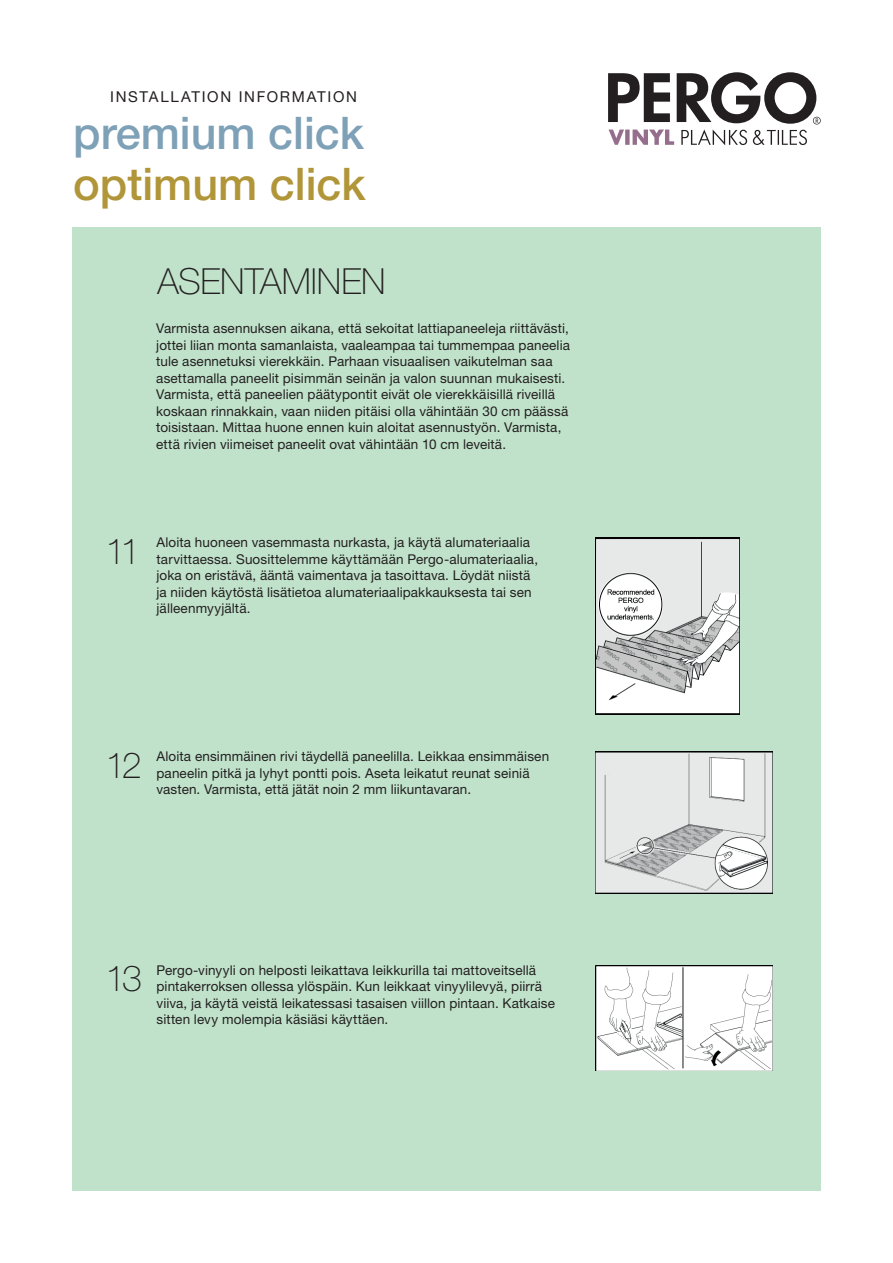
<style>
.page{position:relative;width:893px;height:1263px;background:#fff}
.page>*{position:absolute;margin:0;border:0;box-sizing:border-box;transform-origin:0 0}
.t1{font:500 45px "Helvetica Neue LT Pro";color:#7ea1b7}
.t2{font:500 45px "Helvetica Neue LT Pro";color:#b19539}
.t3{font:100 36px "Helvetica Neue LT Pro";letter-spacing:-.01em;color:#231f20}
.t4{font:15px "Helvetica Neue LT Pro";letter-spacing:.115em;color:#231f20}
.t5{font:13.5px/16.5px "Helvetica Neue LT Pro";letter-spacing:.01em;color:#231f20}
</style>
<div class="page">
<div style="left:72px;top:227px;width:749px;height:964px;background:#c0e2ca"></div>
<img style="left:595px;top:537px;width:145px;height:177px">
<img style="left:595px;top:965px;width:178px;height:106px">
<img style="left:595px;top:751px;width:178px;height:142px">
<svg style="left:608px;top:72px;width:213px;height:73px"></svg>
<p class="t4" style="left:110px;top:88px;width:248px">INSTALLATION INFORMATION</p>
<h1 class="t1" style="left:73px;top:106px;width:292px">premium click</h1>
<h1 class="t2" style="left:73px;top:157px;width:294px">optimum click</h1>
<h2 class="t3" style="left:157px;top:260px;width:230px">ASENTAMINEN</h2>
<p class="t5" style="left:156px;top:320px;width:415px">Varmista asennuksen aikana, että sekoitat lattiapaneeleja riittävästi, jottei liian monta samanlaista, vaaleampaa tai tummempaa paneelia tule asennetuksi vierekkäin. Parhaan visuaalisen vaikutelman saa asettamalla paneelit pisimmän seinän ja valon suunnan mukaisesti.<br>Varmista, että paneelien päätypontit eivät ole vierekkäisillä riveillä koskaan rinnakkain, vaan niiden pitäisi olla vähintään 30 cm päässä toisistaan. Mittaa huone ennen kuin aloitat asennustyön. Varmista, että rivien viimeiset paneelit ovat vähintään 10 cm leveitä.</p>
<h2 class="t3" style="left:105px;top:529px;width:36px">11</h2>
<p class="t5" style="left:156px;top:534px;width:383px">Aloita huoneen vasemmasta nurkasta, ja käytä alumateriaalia tarvittaessa. Suosittelemme käyttämään Pergo-alumateriaalia, joka on eristävä, ääntä vaimentava ja tasoittava. Löydät niistä ja niiden käytöstä lisätietoa alumateriaalipakkauksesta tai sen jälleenmyyjältä.</p>
<h2 class="t3" style="left:105px;top:743px;width:38px">12</h2>
<p class="t5" style="left:156px;top:748px;width:394px">Aloita ensimmäinen rivi täydellä paneelilla. Leikkaa ensimmäisen paneelin pitkä ja lyhyt pontti pois. Aseta leikatut reunat seiniä vasten. Varmista, että jätät noin 2 mm liikuntavaran.</p>
<h2 class="t3" style="left:105px;top:957px;width:38px">13</h2>
<p class="t5" style="left:156px;top:961px;width:400px">Pergo-vinyyli on helposti leikattava leikkurilla tai mattoveitsellä pintakerroksen ollessa ylöspäin. Kun leikkaat vinyylilevyä, piirrä viiva, ja käytä veistä leikatessasi tasaisen viillon pintaan. Katkaise sitten levy molempia käsiäsi käyttäen.</p>
</div>
